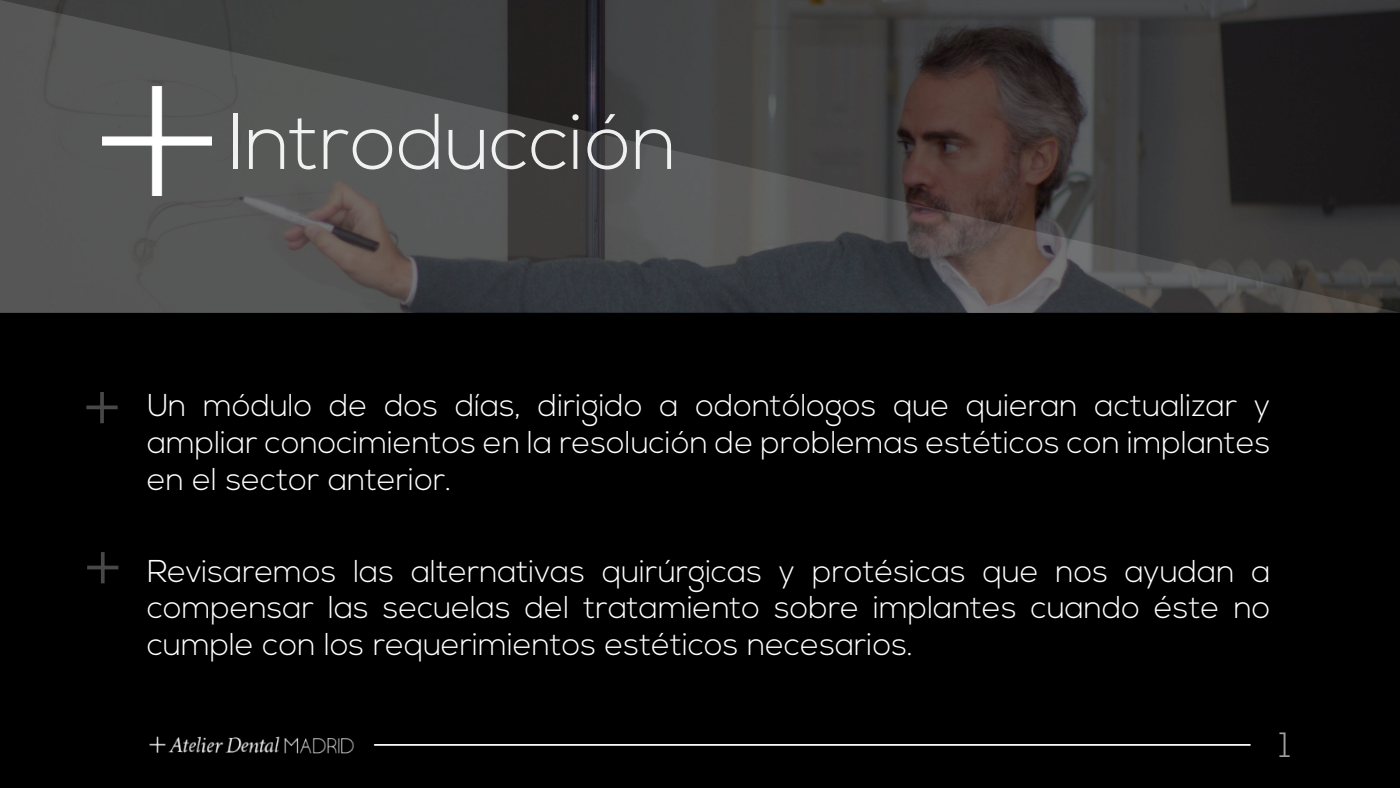
<style>
.page{position:relative;width:1400px;height:788px;background:#000}
.page>*{position:absolute;margin:0;border:0;box-sizing:border-box;transform-origin:0 0}
.t1{font:300 78.75px "Nexa";color:rgb(255 255 255/.92)}
.t2{font:300 78.75px "Nexa";color:rgb(79 79 79/.92)}
.t3{font:300 35px "Nexa";color:rgb(174 174 174/.92)}
.t4{font:300 31.5px "Nexa";color:#fff}
</style>
<div class="page">
<svg style="left:0;top:0;width:1400px;height:312px;background:#444242"></svg>
<hr style="left:375px;top:744px;width:875px;height:1px;background:#fff">
<img style="left:102px;top:87px;width:110px;height:108px">
<img style="left:149px;top:736px;width:205px;height:18px">
<p class="t1" style="left:228px;top:95px;width:450px">Introducción</p>
<p class="t2" style="left:83px;top:360px;width:41px">+</p>
<p class="t2" style="left:83px;top:520px;width:41px">+</p>
<p class="t4" style="left:147px;top:386px;width:1125px">Un módulo de dos días, dirigido a odontólogos que quieran actualizar y</p>
<p class="t4" style="left:147px;top:423px;width:1125px">ampliar conocimientos en la resolución de problemas estéticos con implantes</p>
<p class="t4" style="left:147px;top:460px;width:306px">en el sector anterior.</p>
<p class="t4" style="left:147px;top:552px;width:1125px">Revisaremos las alternativas quirúrgicas y protésicas que nos ayudan a</p>
<p class="t4" style="left:147px;top:588px;width:1125px">compensar las secuelas del tratamiento sobre implantes cuando éste no</p>
<p class="t4" style="left:147px;top:625px;width:768px">cumple con los requerimientos estéticos necesarios.</p>
<p class="t3" style="left:1280px;top:724px;width:13px">1</p>
</div>
